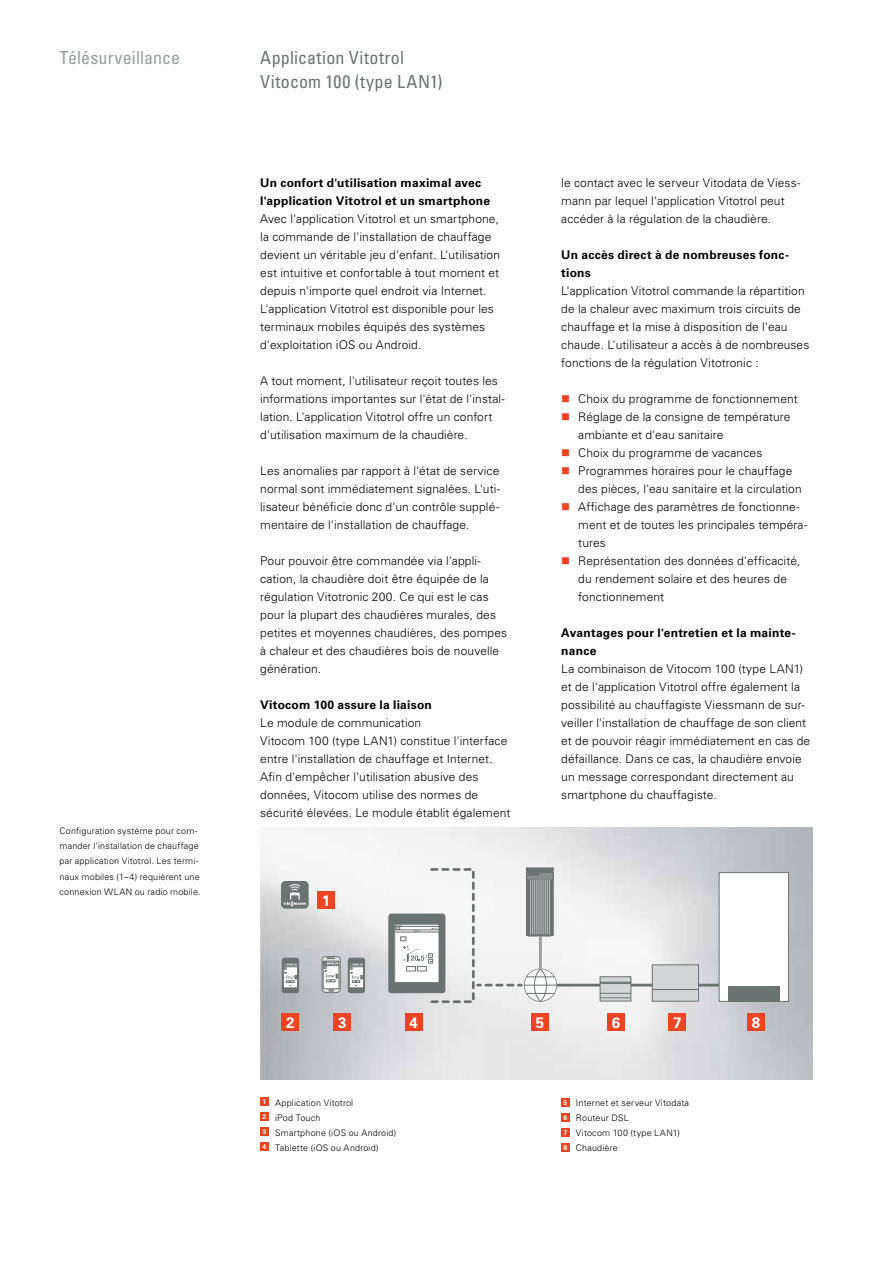
<style>
.page{position:relative;width:893px;height:1263px;background:#fff}
.page>*{position:absolute;margin:0;border:0;box-sizing:border-box;transform-origin:0 0}
.t1{font:condensed 18px/24px "Univers LT Std";letter-spacing:.02em;color:#6a7372}
.t2{font:condensed 18px "Univers LT Std";letter-spacing:.005em;color:#979d9d}
.t3{font:700 15.15px "Univers LT Std";color:#fff}
.t4{font:300 12px/18px "Univers LT Std";letter-spacing:.01em;color:#000}
.t5{font:700 12px/18px "Univers LT Std";letter-spacing:.02em;color:#000}
.t6{font:300 9px/15px "Univers LT Std";letter-spacing:.02em;color:#000}
</style>
<div class="page">
<div style="left:561px;top:1098px;width:8px;height:8px;background:#ef4423"></div>
<div style="left:561px;top:1113px;width:8px;height:8px;background:#ef4423"></div>
<div style="left:561px;top:1128px;width:8px;height:8px;background:#ef4423"></div>
<div style="left:561px;top:1143px;width:8px;height:8px;background:#ef4423"></div>
<img style="left:260px;top:828px;width:552px;height:252px">
<hr style="left:557px;top:984px;width:167px;height:2px;background:#6a7372">
<div style="left:719px;top:872px;width:69px;height:129px;background:#fff"></div>
<div style="left:719px;top:872px;width:70px;height:130px;border:1px solid #6a7372"></div>
<div style="left:728px;top:986px;width:52px;height:15px;background:#6a7372"></div>
<div style="left:652px;top:965px;width:46px;height:36px;background:#d3d5d6"></div>
<div style="left:652px;top:972px;width:47px;height:29px;border:1px solid #6a7372"></div>
<div style="left:652px;top:964px;width:47px;height:9px;border:1px solid #6a7372"></div>
<hr style="left:652px;top:989px;width:46px;height:1px;background:#6a7372">
<svg style="left:602px;top:984px;width:27px;height:15px"></svg>
<div style="left:600px;top:982px;width:31px;height:19px;border:1px solid #6a7372"></div>
<div style="left:600px;top:977px;width:31px;height:5px;background:#d3d5d6"></div>
<div style="left:600px;top:976px;width:31px;height:6px;border:1px solid #6a7372"></div>
<hr style="left:600px;top:997px;width:31px;height:1px;background:#6a7372">
<hr style="left:600px;top:993px;width:31px;height:1px;background:#6a7372">
<hr style="left:600px;top:983px;width:31px;height:1px;background:#6a7372">
<div style="left:282px;top:958px;width:17px;height:35px;border:1px solid #6a7372;border-radius:2px"></div>
<svg style="left:283px;top:960px;width:15px;height:32px"></svg>
<div style="left:348px;top:958px;width:17px;height:35px;border:1px solid #6a7372;border-radius:2px"></div>
<svg style="left:349px;top:960px;width:15px;height:32px"></svg>
<svg style="left:322px;top:956px;width:19px;height:37px"></svg>
<div style="left:389px;top:914px;width:56px;height:79px;background:#6a7372;border-radius:3px"></div>
<div style="left:389px;top:914px;width:56px;height:79px;border:1px solid #6a7372;border-radius:3px"></div>
<div style="left:395px;top:924px;width:44px;height:58px;background:#fff"></div>
<div style="left:394px;top:924px;width:45px;height:59px;border:1px solid #6a7372"></div>
<div style="left:406px;top:966px;width:10px;height:5px;border:1px solid #6a7372"></div>
<div style="left:417px;top:966px;width:9px;height:5px;border:1px solid #6a7372"></div>
<hr style="left:395px;top:926px;width:44px;height:1px;background:#6a7372">
<hr style="left:395px;top:930px;width:44px;height:1px;background:#6a7372">
<hr style="left:395px;top:932px;width:44px;height:1px;background:#6a7372">
<svg style="left:395px;top:925px;width:43px;height:38px"></svg>
<div style="left:281px;top:881px;width:28px;height:27px;background:#6a7372;border-radius:4px"></div>
<svg style="left:283px;top:884px;width:23px;height:22px"></svg>
<div style="left:430px;top:868px;width:45px;height:135px;border:3px dashed #6a7372"></div>
<svg style="left:478px;top:968px;width:79px;height:34px"></svg>
<svg style="left:528px;top:935px;width:23px;height:1px"></svg>
<svg style="left:528px;top:870px;width:23px;height:63px"></svg>
<div style="left:526px;top:868px;width:27px;height:67px;border:1px solid #6a7372"></div>
<svg style="left:528px;top:874px;width:23px;height:3px"></svg>
<div style="left:526px;top:872px;width:27px;height:7px;border:1px solid #6a7372"></div>
<hr style="left:530px;top:879px;width:1px;height:55px;background:#b4b9b9">
<hr style="left:532px;top:879px;width:1px;height:55px;background:#b4b9b9">
<hr style="left:534px;top:879px;width:1px;height:55px;background:#b4b9b9">
<hr style="left:536px;top:879px;width:1px;height:55px;background:#b4b9b9">
<hr style="left:538px;top:879px;width:1px;height:55px;background:#b4b9b9">
<hr style="left:540px;top:879px;width:1px;height:55px;background:#b4b9b9">
<hr style="left:542px;top:879px;width:1px;height:55px;background:#b4b9b9">
<hr style="left:543px;top:879px;width:1px;height:55px;background:#b4b9b9">
<hr style="left:545px;top:879px;width:1px;height:55px;background:#b4b9b9">
<hr style="left:547px;top:879px;width:1px;height:55px;background:#b4b9b9">
<hr style="left:549px;top:879px;width:1px;height:55px;background:#b4b9b9">
<hr style="left:539px;top:936px;width:3px;height:32px;background:#979d9d">
<div style="left:405px;top:1014px;width:17px;height:17px;background:#ef4423"></div>
<div style="left:334px;top:1014px;width:17px;height:17px;background:#ef4423"></div>
<div style="left:531px;top:1014px;width:18px;height:17px;background:#ef4423"></div>
<div style="left:608px;top:1014px;width:17px;height:17px;background:#ef4423"></div>
<div style="left:669px;top:1014px;width:17px;height:17px;background:#ef4423"></div>
<div style="left:747px;top:1014px;width:18px;height:17px;background:#ef4423"></div>
<div style="left:317px;top:892px;width:17px;height:17px;background:#ef4423"></div>
<div style="left:282px;top:1014px;width:17px;height:17px;background:#ef4423"></div>
<div style="left:260px;top:1098px;width:8px;height:8px;background:#ef4423"></div>
<div style="left:260px;top:1113px;width:8px;height:8px;background:#ef4423"></div>
<div style="left:260px;top:1128px;width:8px;height:8px;background:#ef4423"></div>
<div style="left:260px;top:1143px;width:8px;height:8px;background:#ef4423"></div>
<h1 class="t2" style="left:60px;top:46px;width:122px">Télésurveillance</h1>
<p class="t6" style="left:60px;top:824px;width:143px">Configuration système pour com&shy;mander l'installation de chauffage par application Vitotrol. Les termi&shy;naux mobiles (1–4) requièrent une connexion WLAN ou radio mobile.</p>
<h1 class="t1" style="left:260px;top:45px;width:184px">Application Vitotrol<br>Vitocom 100 (type LAN1)</h1>
<p class="t5" style="left:260px;top:174px;width:231px">Un confort d'utilisation maximal avec l'application Vitotrol et un smartphone</p>
<p class="t4" style="left:260px;top:210px;width:241px">Avec l'application Vitotrol et un smartphone, la commande de l'installation de chauffage devient un véritable jeu d'enfant. L'utilisation est intuitive et confortable à tout moment et depuis n'importe quel endroit via Internet.<br>L'application Vitotrol est disponible pour les terminaux mobiles équipés des systèmes d'exploitation iOS ou Android.</p>
<p class="t4" style="left:260px;top:372px;width:246px">A tout moment, l'utilisateur reçoit toutes les informations importantes sur l'état de l'instal&shy;lation. L'application Vitotrol offre un confort d'utilisation maximum de la chaudière.</p>
<p class="t4" style="left:260px;top:462px;width:241px;text-align:justify">Les anomalies par rapport à l'état de service normal sont immédiatement signalées. L'uti&shy;lisateur bénéficie donc d'un contrôle supplé&shy;mentaire de l'installation de chauffage.</p>
<p class="t4" style="left:260px;top:552px;width:248px">Pour pouvoir être commandée via l'appli&shy;cation, la chaudière doit être équipée de la régulation Vitotronic 200. Ce qui est le cas pour la plupart des chaudières murales, des petites et moyennes chaudières, des pompes à chaleur et des chaudières bois de nouvelle génération.</p>
<p class="t5" style="left:260px;top:696px;width:173px">Vitocom 100 assure la liaison</p>
<p class="t4" style="left:260px;top:714px;width:252px">Le module de communication<br>Vitocom 100 (type LAN1) constitue l'interface entre l'installation de chauffage et Internet.<br>Afin d'empêcher l'utilisation abusive des données, Vitocom utilise des normes de sécurité élevées. Le module établit également</p>
<p class="t3" style="left:322px;top:891px;width:10px">1</p>
<p class="t4" style="left:561px;top:174px;width:241px">le contact avec le serveur Vitodata de Viess&shy;mann par lequel l'application Vitotrol peut accéder à la régulation de la chaudière.</p>
<p class="t5" style="left:561px;top:246px;width:229px">Un accès direct à de nombreuses fonc&shy;tions</p>
<p class="t4" style="left:561px;top:282px;width:250px">L'application Vitotrol commande la répartition de la chaleur avec maximum trois circuits de chauffage et la mise à disposition de l'eau chaude. L'utilisateur a accès à de nombreuses fonctions de la régulation Vitotronic :</p>
<p class="t4" style="left:578px;top:390px;width:231px">Choix du programme de fonctionnement Réglage de la consigne de température ambiante et d'eau sanitaire<br>Choix du programme de vacances Programmes horaires pour le chauffage des pièces, l'eau sanitaire et la circulation Affichage des paramètres de fonctionne&shy;ment et de toutes les principales tempéra&shy;tures<br>Représentation des données d'efficacité, du rendement solaire et des heures de fonctionnement</p>
<p class="t5" style="left:561px;top:624px;width:236px">Avantages pour l'entretien et la mainte&shy;nance</p>
<p class="t4" style="left:561px;top:660px;width:250px">La combinaison de Vitocom 100 (type LAN1) et de l'application Vitotrol offre également la possibilité au chauffagiste Viessmann de sur&shy;veiller l'installation de chauffage de son client et de pouvoir réagir immédiatement en cas de défaillance. Dans ce cas, la chaudière envoie un message correspondant directement au smartphone du chauffagiste.</p>
<p class="t3" style="left:286px;top:1014px;width:10px">2</p>
<p class="t3" style="left:338px;top:1014px;width:10px">3</p>
<p class="t3" style="left:409px;top:1014px;width:10px">4</p>
<p class="t3" style="left:536px;top:1014px;width:10px">5</p>
<p class="t3" style="left:612px;top:1014px;width:10px">6</p>
<p class="t3" style="left:673px;top:1014px;width:10px">7</p>
<p class="t3" style="left:752px;top:1014px;width:10px">8</p>
<p class="t6" style="left:262px;top:1095px;width:135px"><sup>1</sup> Application Vitotrol<br><sup>2</sup> iPod Touch<br><sup>3</sup> Smartphone (iOS ou Android)<br><sup>4</sup> Tablette (iOS ou Android)</p>
<p class="t6" style="left:563px;top:1095px;width:127px"><sup>5</sup> Internet et serveur Vitodata<br><sup>6</sup> Routeur DSL<br><sup>7</sup> Vitocom 100 (type LAN1)<br><sup>8</sup> Chaudière</p>
</div>
